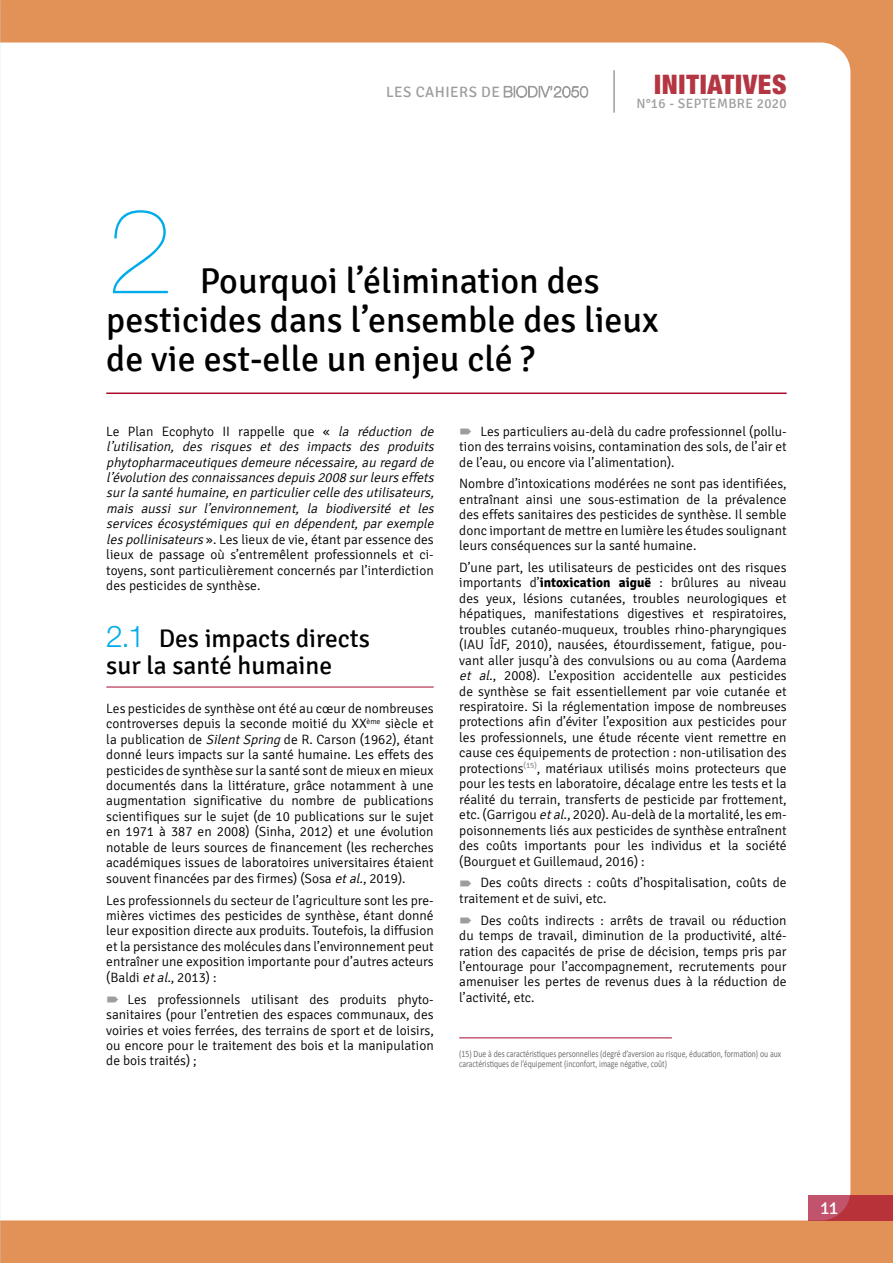
<style>
.page{position:relative;width:893px;height:1263px;background:#e29256}
.page>*{position:absolute;margin:0;border:0;box-sizing:border-box;transform-origin:0 0}
.t1{font:200 120px "Helvetica Neue";color:#00ace9}
.t2{font:36px/39px "Signika";color:#000}
.t3{font:900 condensed 27px "Helvetica Neue LT Std";letter-spacing:.03em;color:#b33642}
.t4{font:25.5px/27px "Signika";color:#000}
.t5{font:18px "Signika";color:#fff}
.t6{font:15px "Signika";letter-spacing:.03em;color:#9d9d9c}
.t7{font:300 13.5px/15.5px "Signika";color:#000;text-align:justify}
.t8{font:italic 300 13.5px/15.5px "Signika";color:#000}
.t9{font:13.5px "Signika";letter-spacing:.03em;color:#9d9d9c}
.t10{font:9.75px/10.5px "Calibri";color:#706f6f;scale:.8 1}
.s1{font-style:normal}
.s2{font-family:"Helvetica Neue LT Std";font-weight:300;font-size:30px;color:#00ace9}
.s3{font-style:italic}
.s4{font-weight:700}
</style>
<div class="page">
<div style="left:1px;top:43px;width:849px;height:1177px;background:#fff"></div>
<hr style="left:106px;top:392px;width:681px;height:2px;background:#a70a2d">
<hr style="left:106px;top:687px;width:328px;height:1px;background:#a70a2d">
<hr style="left:459px;top:1037px;width:213px;height:1px;background:#a70a2d">
<img style="left:0;top:0;width:1px;height:1263px">
<svg style="left:808px;top:1195px;width:85px;height:25px;background:#bb404e"></svg>
<svg style="left:504px;top:86px;width:84px;height:12px"></svg>
<hr style="left:613px;top:70px;width:2px;height:43px;background:#9d9d9c">
<svg style="left:108px;top:997px;width:10px;height:5px"></svg>
<svg style="left:460px;top:429px;width:11px;height:6px"></svg>
<svg style="left:460px;top:880px;width:11px;height:6px"></svg>
<svg style="left:460px;top:918px;width:11px;height:6px"></svg>
<p class="t6" style="left:386px;top:84px;width:115px">LES CAHIERS DE</p>
<h3 class="t3" style="left:654px;top:68px;width:134px">INITIATIVES</h3>
<p class="t9" style="left:636px;top:96px;width:152px">N°16 - Septembre 2020</p>
<h1 class="t1" style="left:106px;top:157px;width:68px">2</h1>
<h2 class="t2" style="left:106px;top:262px;width:554px;text-indent:94px">Pourquoi l’élimination des pesticides dans l’ensemble des lieux de vie est-elle un enjeu clé ?</h2>
<p class="t8" style="left:106px;top:424px;width:332px"><span class="s1">Le Plan Ecophyto II rappelle que «</span> la réduction de l’utilisation, des risques et des impacts des produits phytopharmaceutiquesdemeure nécessaire,au regard de l’évolution desconnaissancesdepuis2008 surleurseffets surla santé humaine,en particuliercelle desutilisateurs, mais aussi sur l’environnement, la biodiversité et les services écosystémiques qui en dépendent, par exemple lespollinisateurs<span class="s1">». Les lieux de vie, étant par essence des lieux de passage où s’entremêlent professionnels et ci&shy;toyens, sont particulièrement concernés par l’interdiction des pesticides de synthèse.</span></p>
<h3 class="t4" style="left:106px;top:625px;width:265px"><span class="s2">2.1</span> Des impacts directs sur la santé humaine</h3>
<p class="t7" style="left:106px;top:701px;width:329px">Les pesticides de synthèse ont été au cœur de nombreuses controverses depuis la seconde moitié du XX<sup>ème</sup> siècle et la publication de <span class="s3">SilentSpring</span> de R. Carson (1962), étant donné leurs impacts sur la santé humaine. Les effets des pesticides de synthèse sur la santé sont de mieux en mieux documentés dans la littérature, grâce notamment à une augmentation significative du nombre de publications scientifiques sur le sujet (de 10 publications sur le sujet en 1971 à 387 en 2008) (Sinha, 2012) et une évolution notable de leurs sources de financement (les recherches académiques issues de laboratoires universitaires étaient souvent financées par des firmes) (Sosa <span class="s3">etal.</span>, 2019).</p>
<p class="t7" style="left:106px;top:892px;width:329px">Les professionnels du secteur de l’agriculture sont les pre&shy;mières victimes des pesticides de synthèse, étant donné leur exposition directe aux produits. Toutefois, la diffusion et la persistance des molécules dans l’environnement peut entraîner une exposition importante pour d’autres acteurs (Baldi <span class="s3">etal.</span>, 2013) :</p>
<p class="t7" style="left:106px;top:992px;width:329px;text-indent:21px">Les professionnels utilisant des produits phyto&shy;sanitaires (pour l’entretien des espaces communaux, des voiries et voies ferrées, des terrains de sport et de loisirs, ou encore pour le traitement des bois et la manipulation de bois traités) ;</p>
<p class="t7" style="left:459px;top:424px;width:329px;text-indent:21px">Les particuliers au-delà du cadre professionnel (pollu&shy;tion des terrains voisins, contamination des sols, de l’air et de l’eau, ou encore via l’alimentation).</p>
<p class="t7" style="left:459px;top:476px;width:329px">Nombre d’intoxications modérées ne sont pas identifiées, entraînant ainsi une sous-estimation de la prévalence des effets sanitaires des pesticides de synthèse. Il semble donc important de mettre en lumière les études soulignant leurs conséquences sur la santé humaine.</p>
<p class="t7" style="left:459px;top:560px;width:329px">D’une part, les utilisateurs de pesticides ont des risques importants d’<span class="s4">intoxication aiguë</span> : brûlures au niveau des yeux, lésions cutanées, troubles neurologiques et hépatiques, manifestations digestives et respiratoires, troubles cutanéo-muqueux, troubles rhino-pharyngiques (IAU ÎdF, 2010), nausées, étourdissement, fatigue, pou&shy;vant aller jusqu’à des convulsions ou au coma (Aardema <span class="s3">et al.</span>, 2008). L’exposition accidentelle aux pesticides de synthèse se fait essentiellement par voie cutanée et respiratoire. Si la réglementation impose de nombreuses protections afin d’éviter l’exposition aux pesticides pour les professionnels, une étude récente vient remettre en cause ces équipements de protection : non-utilisation des protections<sup>(15)</sup>, matériaux utilisés moins protecteurs que pour les tests en laboratoire, décalage entre les tests et la réalité du terrain, transferts de pesticide par frottement, etc. (Garrigou <span class="s3">etal.</span>, 2020). Au-delà de la mortalité, les em&shy;poisonnements liés aux pesticides de synthèse entraînent des coûts importants pour les individus et la société (Bourguet et Guillemaud, 2016) :</p>
<p class="t7" style="left:459px;top:875px;width:329px;text-indent:21px">Des coûts directs : coûts d’hospitalisation, coûts de traitement et de suivi, etc.</p>
<p class="t7" style="left:459px;top:913px;width:329px;text-indent:21px">Des coûts indirects : arrêts de travail ou réduction du temps de travail, diminution de la productivité, alté&shy;ration des capacités de prise de décision, temps pris par l’entourage pour l’accompagnement, recrutements pour amenuiser les pertes de revenus dues à la réduction de l’activité, etc.</p>
<p class="t10" style="left:459px;top:1048px;width:404px">(15) Due à des caractéristiques personnelles (degré d’aversion au risque, éducation, formation) ou aux caractéristiques de l’équipement (inconfort, image négative, coût)</p>
<h3 class="t5" style="left:820px;top:1198px;width:20px">11</h3>
</div>
